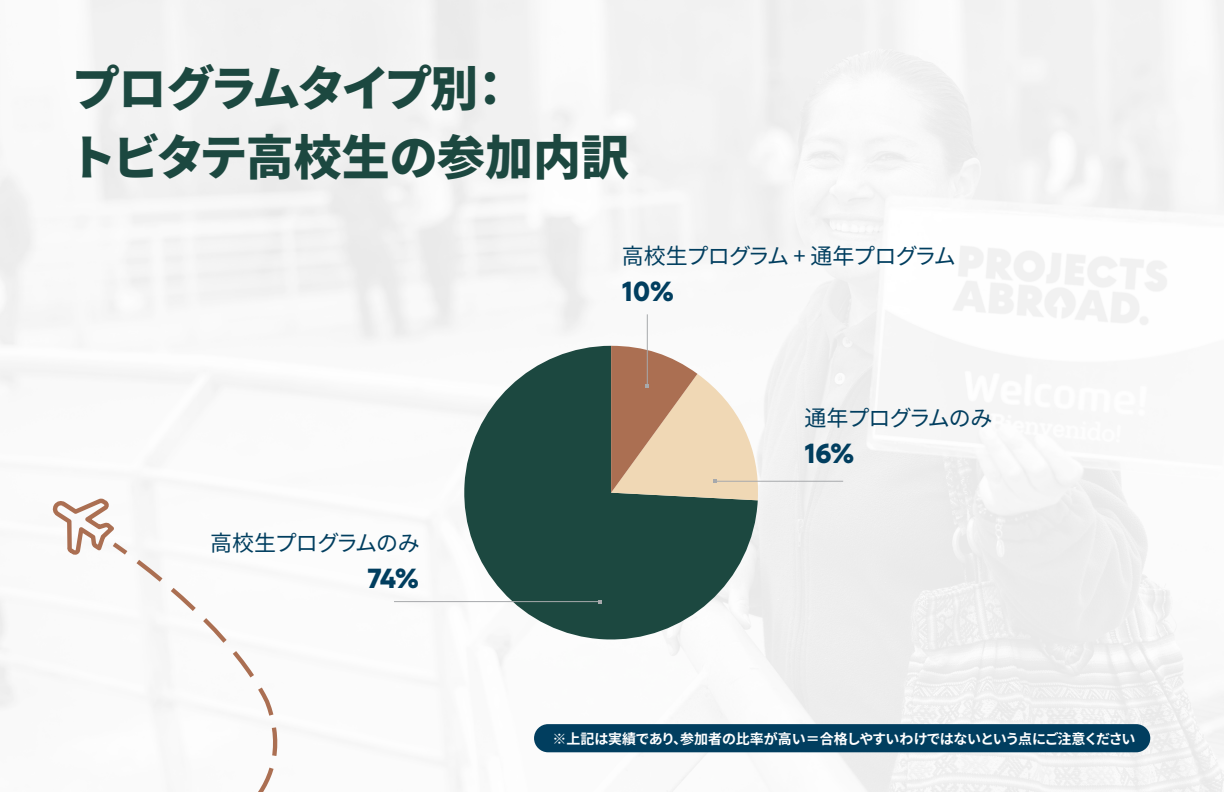
<style>
.page{position:relative;width:1224px;height:792px;background:#fff}
.page>*{position:absolute;margin:0;border:0;box-sizing:border-box;transform-origin:0 0}
.t1{font:900 48px/68.9px "Noto Sans CJ Kjp";letter-spacing:-.04em;color:#1c4840}
.t2{font:700 28px "Neulis Sans";color:#013e5f}
.t3{font:22px "Noto Sans CJ Kjp";letter-spacing:-.035em;color:#013e5f}
.t4{font:700 14px "Noto Sans CJ Kjp";letter-spacing:-.035em;color:#fff}
</style>
<div class="page">
<img style="left:0;top:0;width:1224px;height:792px">
<svg style="left:460px;top:346px;width:298px;height:296px;fill:#1c4840"></svg>
<hr style="left:394px;top:601px;width:206px;height:1px;background:#a7a9ac">
<svg style="left:598px;top:600px;width:4px;height:4px"></svg>
<hr style="left:647px;top:314px;width:1px;height:72px;background:#a7a9ac">
<hr style="left:715px;top:481px;width:128px;height:1px;background:#a7a9ac">
<svg style="left:611px;top:346px;width:149px;height:154px"></svg>
<div style="left:534px;top:724px;width:616px;height:28px;background:#013e5f;border-radius:14px"></div>
<svg style="left:52px;top:499px;width:62px;height:56px"></svg>
<svg style="left:277px;top:716px;width:13px;height:76px"></svg>
<svg style="left:110px;top:540px;width:167px;height:252px"></svg>
<h1 class="t1" style="left:69px;top:55px;width:562px">プログラムタイプ別：<br>トビタテ高校生の参加内訳</h1>
<h3 class="t3" style="left:622px;top:244px;width:335px">高校生プログラム + 通年プログラム</h3>
<h2 class="t2" style="left:622px;top:271px;width:54px">10%</h2>
<h3 class="t3" style="left:210px;top:531px;width:211px">高校生プログラムのみ</h3>
<h2 class="t2" style="left:367px;top:558px;width:54px">74%</h2>
<h3 class="t3" style="left:805px;top:406px;width:189px">通年プログラムのみ</h3>
<h2 class="t2" style="left:805px;top:433px;width:51px">16%</h2>
<p class="t4" style="left:552px;top:731px;width:585px">※上記は実績であり、参加者の比率が高い＝合格しやすいわけではないという点にご注意ください</p>
</div>
